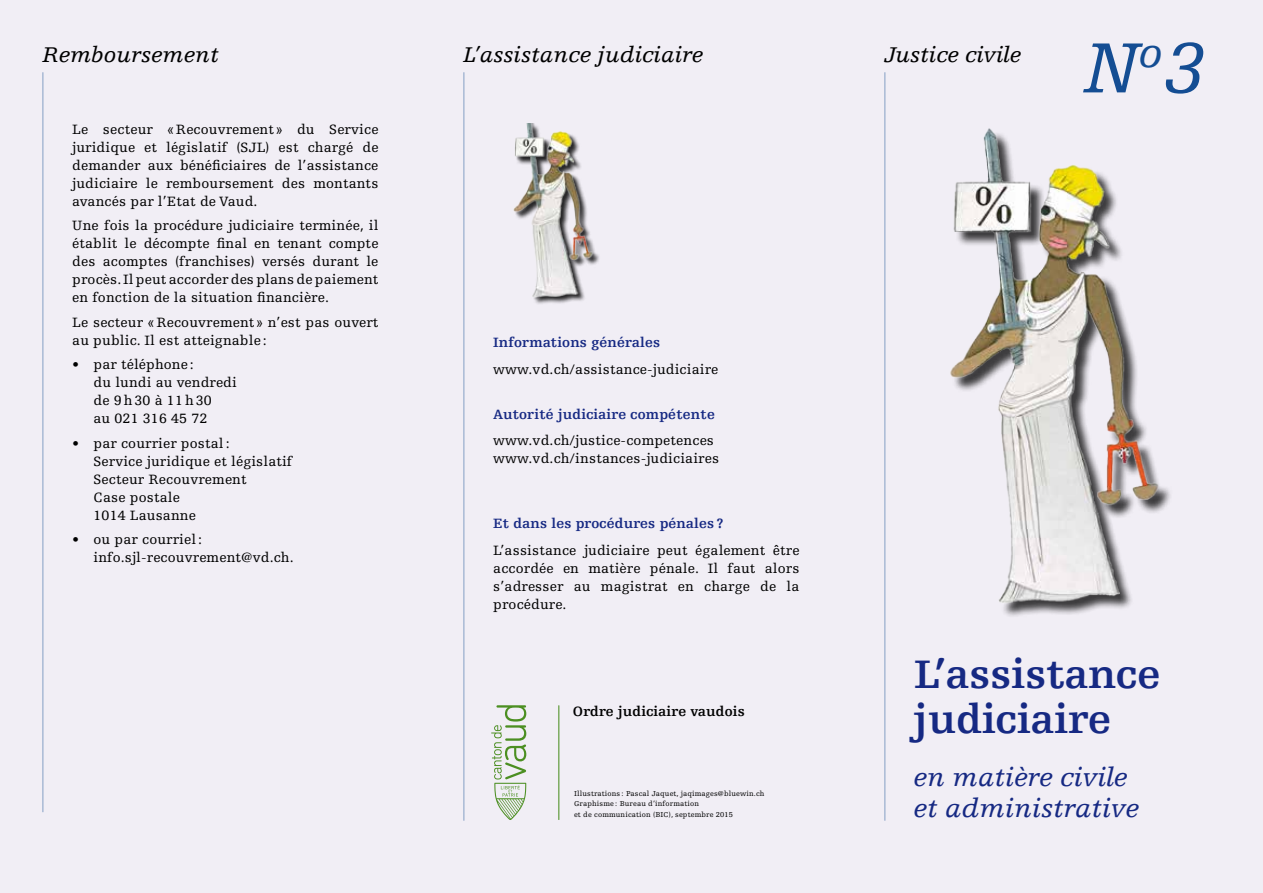
<style>
.page{position:relative;width:1263px;height:893px;background:#f1eef5}
.page>*{position:absolute;margin:0;border:0;box-sizing:border-box;transform-origin:0 0}
.t1{font:italic 75px "Egyptienne FLT";color:#144d93}
.t2{font:700 42px/45px "Egyptienne FLT";color:#162983}
.t3{font:italic 27px/31.5px "Egyptienne FLT";color:#162983}
.t4{font:italic 22.5px "Egyptienne FLT";color:#000}
.t5{font:14.25px/18px "Egyptienne FLT";letter-spacing:.01em;color:#000}
.t6{font:700 14.25px "Egyptienne FLT";letter-spacing:.01em;color:#162983}
.t7{font:700 14.25px "Egyptienne FLT";letter-spacing:.01em;color:#000}
.t8{font:7.5px/10.5px "Egyptienne FLT";letter-spacing:.02em;color:#000}
</style>
<div class="page">
<div style="left:952px;top:131px;width:221px;height:487px;background:#000;opacity:.75"></div>
<img style="left:950px;top:128px;width:223px;height:480px">
<div style="left:515px;top:125px;width:86px;height:180px;background:#000;opacity:.75"></div>
<img style="left:513px;top:123px;width:85px;height:175px">
<hr style="left:463px;top:72px;width:1px;height:749px;background:#144d93">
<hr style="left:884px;top:72px;width:1px;height:749px;background:#144d93">
<hr style="left:43px;top:72px;width:1px;height:740px;background:#144d93">
<svg style="left:491px;top:705px;width:35px;height:115px"></svg>
<hr style="left:558px;top:705px;width:1px;height:115px;background:#4c8f22">
<h3 class="t4" style="left:43px;top:42px;width:178px">Remboursement</h3>
<h3 class="t4" style="left:884px;top:42px;width:138px">Justice civile</h3>
<h3 class="t4" style="left:463px;top:42px;width:241px">L’assistance judiciaire</h3>
<p class="t5" style="left:72px;top:121px;width:308px;text-align:justify">Le secteur « Recouvrement » du Service juridique et législatif (SJL) est chargé de demander aux bénéficiaires de l’assistance judiciaire le remboursement des montants avancés par l’Etat de Vaud.</p>
<p class="t5" style="left:72px;top:217px;width:308px;text-align:justify">Une fois la procédure judiciaire terminée, il établit le décompte final en tenant compte des acomptes (franchises) versés durant le procès. Il peut accorder des plans de paiement en fonction de la situation financière.</p>
<p class="t5" style="left:72px;top:313px;width:308px">Le secteur « Recouvrement » n’est pas ouvert au public. Il est atteignable :</p>
<p class="t5" style="left:94px;top:356px;width:145px;text-indent:-21px">• par téléphone :<br>du lundi au vendredi de 9h30 à 11h30<br>au 021 316 45 72</p>
<p class="t5" style="left:94px;top:434px;width:200px;text-indent:-21px">• par courrier postal:<br>Service juridique et législatif<br>Secteur Recouvrement<br>Case postale<br>1014 Lausanne</p>
<p class="t5" style="left:94px;top:530px;width:202px;text-indent:-21px">• ou par courriel: info.sjl-recouvrement@vd.ch.</p>
<p class="t6" style="left:493px;top:335px;width:168px">Informations générales</p>
<p class="t5" style="left:493px;top:360px;width:227px">www.vd.ch/assistance-judiciaire</p>
<p class="t6" style="left:493px;top:406px;width:223px">Autorité judiciaire compétente</p>
<p class="t5" style="left:493px;top:432px;width:227px">www.vd.ch/justice-competences www.vd.ch/instances-judiciaires</p>
<p class="t6" style="left:493px;top:516px;width:232px">Et dans les procédures pénales ?</p>
<p class="t5" style="left:493px;top:541px;width:308px;text-align:justify">L’assistance judiciaire peut également être accordée en matière pénale. Il faut alors s’adresser au magistrat en charge de la procédure.</p>
<h1 class="t1" style="left:1084px;top:27px;width:122px">N<sup>o</sup>3</h1>
<p class="t7" style="left:573px;top:703px;width:173px">Ordre judiciaire vaudois</p>
<p class="t8" style="left:574px;top:788px;width:192px">Illustrations : Pascal Jaquet, jaqimages@bluewin.ch<br>Graphisme : Bureau d’information<br>et de communication (BIC), septembre 2015</p>
<h2 class="t2" style="left:914px;top:653px;width:248px">L’assistance judiciaire</h2>
<h3 class="t3" style="left:913px;top:762px;width:227px">en matière civile et administrative</h3>
</div>
